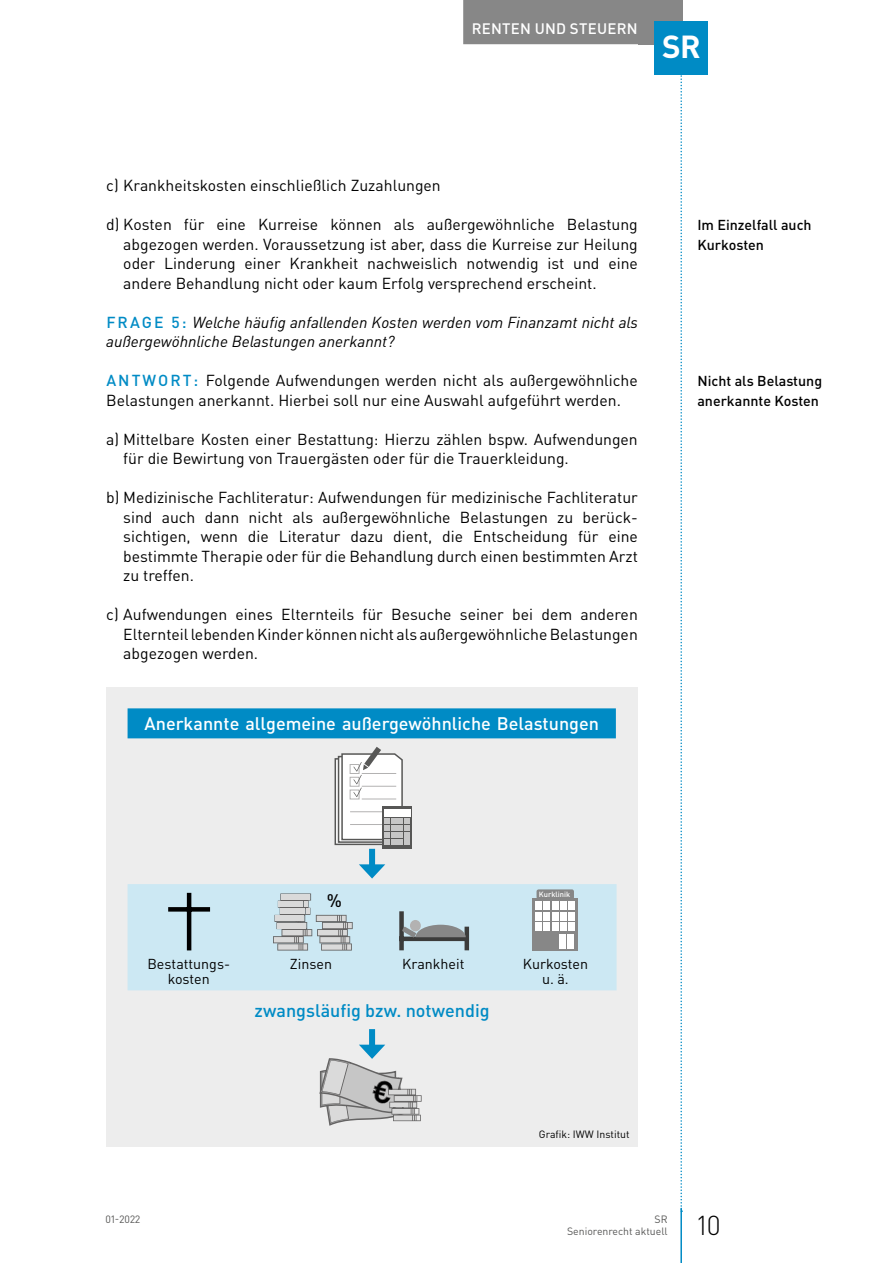
<style>
.page{position:relative;width:893px;height:1263px;background:#fff}
.page>*{position:absolute;margin:0;border:0;box-sizing:border-box;transform-origin:0 0}
.t1{font:700 31.5px "DIN Pro";color:#fff}
.t2{font:300 27px "DIN Pro";color:#000}
.t3{font:500 18px "DIN Pro";color:#fff}
.t4{font:500 18px "DIN Pro";color:#008bc5}
.t5{font:500 18px "DIN Pro";color:#000}
.t6{font:15.75px/19.5px "DIN Pro";color:#000;text-align:justify}
.t7{font:italic 15.75px/19.5px "DIN Pro";color:#000}
.t8{font:500 15px "DIN Pro";letter-spacing:.015em;color:#fff}
.t9{font:500 14.25px/19.5px "DIN Pro";color:#000}
.t10{font:14.25px/15px "DIN Pro";color:#000;text-align:center}
.t11{font:10.5px/12.8px "DIN Pro";color:#575756;text-align:right}
.t12{font:10.5px "DIN Pro";color:#000}
.t13{font:500 7.5px "DIN Pro";color:#fff}
.s1{font-weight:500;font-style:normal;color:#008bc5}
.s2{font-weight:500;color:#008bc5}
</style>
<div class="page">
<svg style="left:680px;top:74px;width:2px;height:1134px"></svg>
<div style="left:638px;top:0;width:44px;height:44px;background:#878787"></div>
<hr style="left:680px;top:1208px;width:2px;height:55px;background:#008bc5">
<div style="left:463px;top:0;width:183px;height:44px;background:#878787"></div>
<div style="left:655px;top:21px;width:53px;height:53px;background:#008bc5"></div>
<div style="left:106px;top:687px;width:532px;height:459px;background:#ededed"></div>
<div style="left:128px;top:708px;width:488px;height:30px;background:#008bc5"></div>
<div style="left:369px;top:1029px;width:6px;height:21px;background:#008bc5"></div>
<svg style="left:319px;top:1045px;width:103px;height:81px"></svg>
<div style="left:128px;top:884px;width:489px;height:106px;background:#cce8f3"></div>
<div style="left:410px;top:920px;width:11px;height:11px;background:#b3b2b2;border-radius:50%"></div>
<div style="left:399px;top:936px;width:70px;height:5px;background:#3c3c3b"></div>
<div style="left:399px;top:911px;width:5px;height:39px;background:#3c3c3b"></div>
<hr style="left:465px;top:927px;width:4px;height:23px;background:#3c3c3b">
<svg style="left:402px;top:925px;width:64px;height:13px"></svg>
<hr style="left:187px;top:893px;width:4px;height:57px;background:#000">
<svg style="left:168px;top:907px;width:42px;height:4px"></svg>
<svg style="left:273px;top:893px;width:80px;height:57px"></svg>
<div style="left:369px;top:849px;width:6px;height:21px;background:#008bc5"></div>
<svg style="left:359px;top:864px;width:26px;height:14px"></svg>
<svg style="left:334px;top:747px;width:78px;height:101px"></svg>
<div style="left:533px;top:897px;width:45px;height:53px;background:#878787"></div>
<div style="left:535px;top:912px;width:7px;height:8px;background:#fff"></div>
<div style="left:544px;top:912px;width:6px;height:8px;background:#fff"></div>
<div style="left:552px;top:912px;width:6px;height:8px;background:#fff"></div>
<div style="left:560px;top:912px;width:7px;height:8px;background:#fff"></div>
<div style="left:568px;top:912px;width:7px;height:8px;background:#fff"></div>
<div style="left:535px;top:901px;width:7px;height:9px;background:#fff"></div>
<div style="left:544px;top:901px;width:6px;height:9px;background:#fff"></div>
<div style="left:552px;top:901px;width:6px;height:9px;background:#fff"></div>
<div style="left:560px;top:901px;width:7px;height:9px;background:#fff"></div>
<div style="left:568px;top:901px;width:7px;height:9px;background:#fff"></div>
<div style="left:535px;top:922px;width:7px;height:9px;background:#fff"></div>
<div style="left:544px;top:922px;width:6px;height:9px;background:#fff"></div>
<div style="left:552px;top:922px;width:6px;height:9px;background:#fff"></div>
<div style="left:560px;top:922px;width:7px;height:9px;background:#fff"></div>
<div style="left:568px;top:922px;width:7px;height:9px;background:#fff"></div>
<div style="left:559px;top:934px;width:7px;height:15px;background:#fff"></div>
<div style="left:567px;top:934px;width:7px;height:15px;background:#fff"></div>
<div style="left:537px;top:889px;width:37px;height:10px;background:#878787;border-radius:2px"></div>
<p class="t8" style="left:472px;top:18px;width:168px">Renten und Steuern</p>
<h1 class="t1" style="left:662px;top:26px;width:40px">SR</h1>
<p class="t6" style="left:106px;top:175px;width:336px">c) Krankheitskosten einschließlich Zuzahlungen</p>
<p class="t6" style="left:123px;top:214px;width:516px;text-indent:-17px">d) Kosten für eine Kurreise können als außergewöhnliche Belastung abgezogen werden. Voraussetzung ist aber, dass die Kurreise zur Heilung oder Linderung einer Krankheit nachweislich notwendig ist und eine andere Behandlung nicht oder kaum Erfolg versprechend erscheint.</p>
<p class="t7" style="left:106px;top:312px;width:533px"><span class="s1">FRAGE 5:</span> Welche häufig anfallenden Kosten werden vom Finanzamt nicht als außergewöhnliche Belastungen anerkannt?</p>
<p class="t6" style="left:106px;top:370px;width:533px"><span class="s2">ANTWORT :</span> Folgende Aufwendungen werden nicht als außergewöhnliche<br>Belastungen anerkannt. Hierbei soll nur eine Auswahl aufgeführt werden.</p>
<p class="t6" style="left:123px;top:429px;width:516px;text-indent:-17px">a) Mittelbare Kosten einer Bestattung: Hierzu zählen bspw. Aufwendungen für die Bewirtung von Trauergästen oder für die Trauerkleidung.</p>
<p class="t6" style="left:123px;top:487px;width:516px;text-indent:-17px">b) Medizinische Fachliteratur: Aufwendungen für medizinische Fachliteratur sind auch dann nicht als außergewöhnliche Belastungen zu berück&shy;sichtigen, wenn die Literatur dazu dient, die Entscheidung für eine bestimmte Therapie oder für die Behandlung durch einen bestimmten Arzt zu treffen.</p>
<p class="t6" style="left:123px;top:604px;width:516px;text-indent:-17px">c) Aufwendungen eines Elternteils für Besuche seiner bei dem anderen Elternteil lebenden Kinder können nicht als außergewöhnliche Belastungen abgezogen werden.</p>
<p class="t3" style="left:145px;top:711px;width:456px">Anerkannte allgemeine außergewöhnliche Belastungen</p>
<p class="t9" style="left:697px;top:215px;width:116px">Im Einzelfall auch<br>Kurkosten</p>
<p class="t9" style="left:697px;top:371px;width:126px">N icht als Belastung anerkannte Kosten</p>
<p class="t5" style="left:327px;top:888px;width:17px">%</p>
<p class="t13" style="left:539px;top:889px;width:33px">Kurklinik</p>
<p class="t10" style="left:147px;top:955px;width:84px">Bestattungs&shy;kosten</p>
<p class="t10" style="left:290px;top:955px;width:44px">Zinsen</p>
<p class="t10" style="left:402px;top:955px;width:64px">Krankheit</p>
<p class="t10" style="left:523px;top:955px;width:67px">Kurkosten u. ä.</p>
<p class="t4" style="left:255px;top:998px;width:236px">zwangsläufig bzw. notwendig</p>
<p class="t12" style="left:539px;top:1127px;width:92px">Grafik: IWW Institut</p>
<p class="t11" style="left:106px;top:1212px;width:36px">01-2022</p>
<p class="t11" style="left:567px;top:1212px;width:102px">SR<br>Seniorenrecht aktuell</p>
<h2 class="t2" style="left:697px;top:1207px;width:25px">10</h2>
</div>
